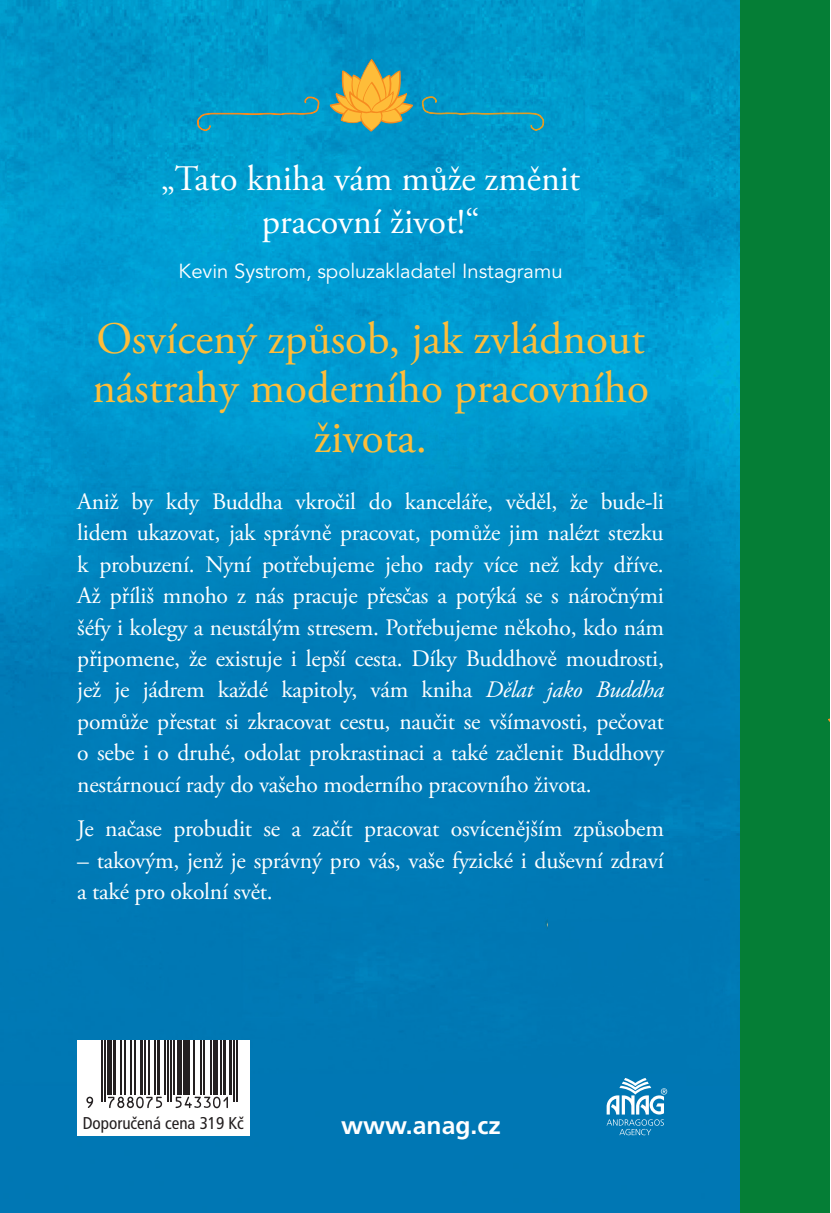
<style>
.page{position:relative;width:831px;height:1213px;background:#fff}
.page>*{position:absolute;margin:0;border:0;box-sizing:border-box;transform-origin:0 0}
.t1{font:45px/49.5px "Adobe Garamond Pro";color:#febd39;text-align:center}
.t2{font:36px/43.2px "Adobe Garamond Pro";color:#fff;text-align:center}
.t3{font:700 24.75px "Frutiger";color:#fff}
.t4{font:23.62px/31.5px "Adobe Garamond Pro";letter-spacing:-.01em;color:#fff;text-align:justify}
.t5{font:20.25px "Avenir LTCE";color:#fff}
.t6{font:condensed 17.1px "Frutiger CE";color:#231f20}
.s1{font-style:italic}
</style>
<div class="page">
<img style="left:0;top:1px;width:740px;height:1212px">
<svg style="left:329px;top:59px;width:84px;height:73px;background:#88a376"></svg>
<svg style="left:197px;top:97px;width:122px;height:34px;background:#119bc1"></svg>
<svg style="left:421px;top:96px;width:123px;height:35px;background:#0e99c0"></svg>
<div style="left:740px;top:1px;width:89px;height:1212px;background:#057e36"></div>
<div style="left:77px;top:1040px;width:172px;height:96px;background:#fff"></div>
<hr style="left:101px;top:1040px;width:2px;height:62px;background:#231f20">
<hr style="left:104px;top:1040px;width:1px;height:62px;background:#231f20">
<hr style="left:107px;top:1040px;width:4px;height:55px;background:#231f20">
<hr style="left:113px;top:1040px;width:2px;height:55px;background:#231f20">
<hr style="left:120px;top:1040px;width:1px;height:55px;background:#231f20">
<hr style="left:124px;top:1040px;width:1px;height:55px;background:#231f20">
<hr style="left:130px;top:1040px;width:1px;height:55px;background:#231f20">
<hr style="left:134px;top:1040px;width:2px;height:55px;background:#231f20">
<hr style="left:140px;top:1040px;width:3px;height:55px;background:#231f20">
<hr style="left:144px;top:1040px;width:2px;height:55px;background:#231f20">
<hr style="left:148px;top:1040px;width:2px;height:55px;background:#231f20">
<hr style="left:154px;top:1040px;width:2px;height:55px;background:#231f20">
<hr style="left:157px;top:1040px;width:3px;height:55px;background:#231f20">
<hr style="left:164px;top:1040px;width:2px;height:55px;background:#231f20">
<hr style="left:167px;top:1040px;width:1px;height:62px;background:#231f20">
<hr style="left:170px;top:1040px;width:1px;height:62px;background:#231f20">
<hr style="left:173px;top:1040px;width:1px;height:55px;background:#231f20">
<hr style="left:177px;top:1040px;width:4px;height:55px;background:#231f20">
<hr style="left:183px;top:1040px;width:1px;height:55px;background:#231f20">
<hr style="left:186px;top:1040px;width:4px;height:55px;background:#231f20">
<hr style="left:193px;top:1040px;width:1px;height:55px;background:#231f20">
<hr style="left:200px;top:1040px;width:1px;height:55px;background:#231f20">
<hr style="left:203px;top:1040px;width:1px;height:55px;background:#231f20">
<hr style="left:210px;top:1040px;width:1px;height:55px;background:#231f20">
<hr style="left:213px;top:1040px;width:4px;height:55px;background:#231f20">
<hr style="left:220px;top:1040px;width:1px;height:55px;background:#231f20">
<hr style="left:223px;top:1040px;width:3px;height:55px;background:#231f20">
<hr style="left:228px;top:1040px;width:3px;height:55px;background:#231f20">
<hr style="left:233px;top:1040px;width:1px;height:62px;background:#231f20">
<hr style="left:236px;top:1040px;width:1px;height:62px;background:#231f20">
<svg style="left:86px;top:1096px;width:7px;height:12px"></svg>
<svg style="left:108px;top:1096px;width:54px;height:12px"></svg>
<svg style="left:175px;top:1096px;width:53px;height:12px"></svg>
<svg style="left:606px;top:1078px;width:61px;height:57px"></svg>
<h2 class="t2" style="left:161px;top:160px;width:420px">„Tato kniha vám může změnit pracovní život!“</h2>
<p class="t5" style="left:178px;top:262px;width:385px">Kevin Systrom, spoluzakladatel Instagramu</p>
<h1 class="t1" style="left:92px;top:317px;width:558px">Osvícený způsob, jak zvládnout nástrahy moderního pracovního života.</h1>
<p class="t4" style="left:77px;top:487px;width:588px">Aniž by kdy Buddha vkročil do kanceláře, věděl, že bude-li lidem ukazovat, jak správně pracovat, pomůže jim nalézt stezku k probuzení. Nyní potřebujeme jeho rady více než kdy dříve.<br>Až příliš mnoho z nás pracuje přesčas a potýká se s náročnými šéfy i kolegy a neustálým stresem. Potřebujeme někoho, kdo nám připomene, že existuje i lepší cesta. Díky Buddhově moudrosti, jež je jádrem každé kapitoly, vám kniha <span class="s1">Dělat jako Buddha </span>pomůže přestat si zkracovat cestu, naučit se všímavosti, pečovat o sebe i o druhé, odolat prokrastinaci a také začlenit Buddhovy nestárnoucí rady do vašeho moderního pracovního života.</p>
<p class="t4" style="left:77px;top:815px;width:588px">Je načase probudit se a začít pracovat osvícenějším způsobem</p>
<p class="t4" style="left:77px;top:846px;width:588px">– takovým, jenž je správný pro vás, vaše fyzické i duševní zdraví a také pro okolní svět.</p>
<p class="t6" style="left:83px;top:1113px;width:162px">Doporučená cena 319 Kč</p>
<p class="t3" style="left:341px;top:1116px;width:161px">www.anag.cz</p>
</div>
